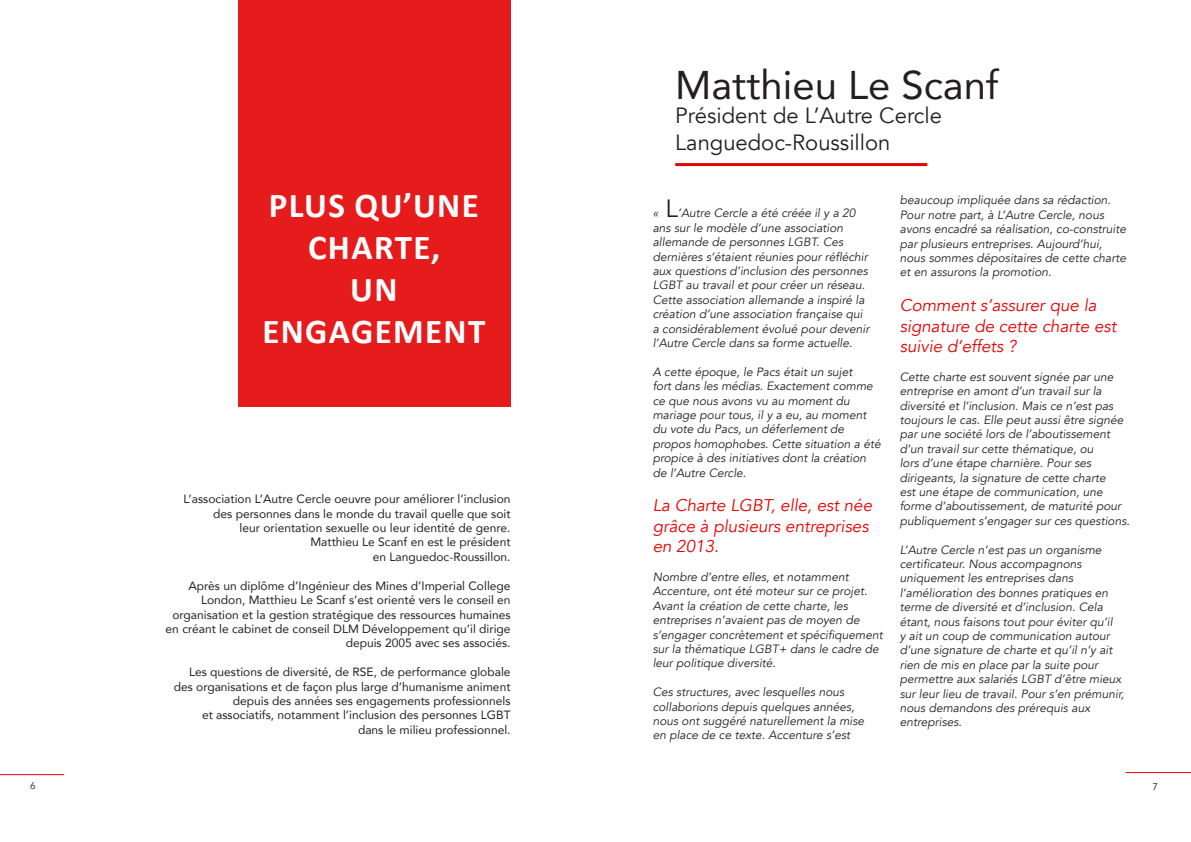
<style>
.page{position:relative;width:1191px;height:842px;background:#fff}
.page>*{position:absolute;margin:0;border:0;box-sizing:border-box;transform-origin:0 0}
.t1{font:40px "Avenir";color:#231f20}
.t2{font:700 35px/42px "Calibri";letter-spacing:.04em;color:#fff;text-align:center}
.t3{font:22px/26.4px "Avenir";color:#231f20}
.t4{font:italic 17px/20.4px "Avenir";color:#e40303}
.t5{font:italic 12px/14.4px "Avenir";color:#231f20}
.t6{font:12px/14.4px "Avenir";color:#231f20;text-align:right}
.t7{font:10px "Avenir";color:#231f20}
.s1{font-style:normal;font-size:25px}
</style>
<div class="page">
<hr style="left:675px;top:163px;width:252px;height:3px;background:#e40303">
<hr style="left:1125px;top:772px;width:66px;height:1px;background:#e40303">
<hr style="left:0;top:774px;width:64px;height:1px;background:#e40303">
<div style="left:238px;top:0;width:272px;height:407px;background:#e61c1c"></div>
<h1 class="t1" style="left:675px;top:52px;width:325px">Matthieu Le Scanf</h1>
<h2 class="t2" style="left:262px;top:184px;width:224px">PLUS QU’UNE<br>CHARTE,<br>UN<br>ENGAGEMENT</h2>
<p class="t6" style="left:183px;top:492px;width:328px">L’association L’Autre Cercle oeuvre pour améliorer l’inclusion des personnes dans le monde du travail quelle que soit<br>leur orientation sexuelle ou leur identité de genre.<br>Matthieu Le Scanf en est le président<br>en Languedoc-Roussillon.</p>
<p class="t6" style="left:166px;top:578px;width:346px">Après un diplôme d’Ingénieur des Mines d’Imperial College London, Matthieu Le Scanf s’est orienté vers le conseil en organisation et la gestion stratégique des ressources humaines en créant le cabinet de conseil DLM Développement qu’il dirige depuis 2005 avec ses associés.</p>
<p class="t6" style="left:174px;top:664px;width:338px">Les questions de diversité, de RSE, de performance globale des organisations et de façon plus large d’humanisme animent depuis des années ses engagements professionnels<br>et associatifs, notamment l’inclusion des personnes LGBT dans le milieu professionnel.</p>
<h3 class="t3" style="left:675px;top:103px;width:268px">Président de L’Autre Cercle<br>Languedoc-Roussillon</h3>
<p class="t5" style="left:652px;top:206px;width:218px">« <span class="s1">L</span> ’Autre Cercle a été créée il y a 20 ans sur le modèle d’une association allemande de personnes LGBT. Ces dernières s’étaient réunies pour réfléchir aux questions d’inclusion des personnes LGBT au travail et pour créer un réseau.<br>Cette association allemande a inspiré la création d’une association française qui a considérablement évolué pour devenir l’Autre Cercle dans sa forme actuelle.</p>
<p class="t5" style="left:652px;top:365px;width:229px">A cette époque, le Pacs était un sujet<br>fort dans les médias. Exactement comme ce que nous avons vu au moment du mariage pour tous, il y a eu, au moment du vote du Pacs, un déferlement de propos homophobes. Cette situation a été propice à des initiatives dont la création de l’Autre Cercle.</p>
<h3 class="t4" style="left:652px;top:496px;width:221px">La Charte LGBT, elle, est née grâce à plusieurs entreprises en 2013.</h3>
<p class="t5" style="left:652px;top:570px;width:231px">Nombre d’entre elles, et notamment Accenture, ont été moteur sur ce projet.<br>Avant la création de cette charte, les entreprises n’avaient pas de moyen de s’engager concrètement et spécifiquement sur la thématique LGBT+ dans le cadre de leur politique diversité.</p>
<p class="t5" style="left:652px;top:685px;width:213px">Ces structures, avec lesquelles nous collaborions depuis quelques années, nous ont suggéré naturellement la mise en place de ce texte. Accenture s’est</p>
<p class="t5" style="left:899px;top:193px;width:228px">beaucoup impliquée dans sa rédaction.<br>Pour notre part, à L’Autre Cercle, nous avons encadré sa réalisation, co-construite par plusieurs entreprises. Aujourd’hui, nous sommes dépositaires de cette charte et en assurons la promotion.</p>
<h3 class="t4" style="left:899px;top:295px;width:218px">Comment s’assurer que la signature de cette charte est suivie d’effets ?</h3>
<p class="t5" style="left:899px;top:370px;width:232px">Cette charte est souvent signée par une entreprise en amont d’un travail sur la diversité et l’inclusion. Mais ce n’est pas toujours le cas. Elle peut aussi être signée par une société lors de l’aboutissement d’un travail sur cette thématique, ou<br>lors d’une étape charnière. Pour ses dirigeants, la signature de cette charte<br>est une étape de communication, une forme d’aboutissement, de maturité pour publiquement s’engager sur ces questions.</p>
<p class="t5" style="left:899px;top:542px;width:226px">L’Autre Cercle n’est pas un organisme certificateur. Nous accompagnons uniquement les entreprises dans l’amélioration des bonnes pratiques en terme de diversité et d’inclusion. Cela étant, nous faisons tout pour éviter qu’il<br>y ait un coup de communication autour d’une signature de charte et qu’il n’y ait rien de mis en place par la suite pour permettre aux salariés LGBT d’être mieux sur leur lieu de travail. Pour s’en prémunir, nous demandons des prérequis aux entreprises.</p>
<p class="t7" style="left:30px;top:780px;width:7px">6</p>
<p class="t7" style="left:1152px;top:781px;width:7px">7</p>
</div>
